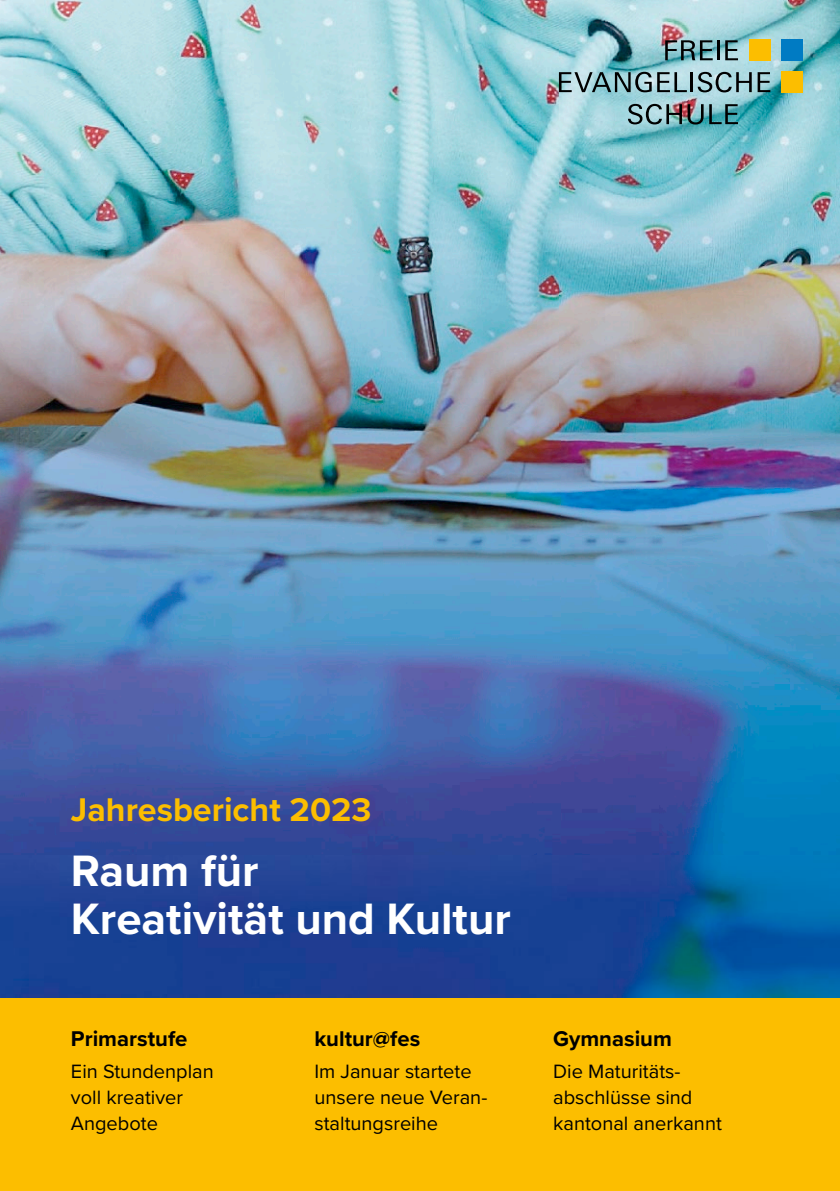
<style>
.page{position:relative;width:840px;height:1191px;background:#fff}
.page>*{position:absolute;margin:0;border:0;box-sizing:border-box;transform-origin:0 0}
.t1{font:700 45.6px/48.8px "Proxima Nova";color:#fff}
.t2{font:700 34px "Proxima Nova";color:#fcbe00}
.t3{font:700 22.2px "Proxima Nova";color:#000}
.t4{font:20px/26px "Proxima Nova";color:#000}
.t5{font:700 14px "Proxima Nova";color:#000}
</style>
<div class="page">
<img style="left:0;top:0;width:839px;height:998px">
<div style="left:0;top:998px;width:839px;height:193px;background:#fcbe00"></div>
<svg style="left:664px;top:40px;width:48px;height:20px"></svg>
<hr style="left:716px;top:40px;width:3px;height:20px;background:#000">
<svg style="left:724px;top:40px;width:13px;height:20px"></svg>
<svg style="left:558px;top:72px;width:128px;height:20px;background:#7a989e"></svg>
<hr style="left:690px;top:72px;width:2px;height:20px;background:#000">
<svg style="left:697px;top:72px;width:54px;height:20px"></svg>
<svg style="left:757px;top:72px;width:13px;height:20px"></svg>
<svg style="left:627px;top:104px;width:54px;height:20px"></svg>
<svg style="left:687px;top:104px;width:50px;height:20px"></svg>
<div style="left:748px;top:40px;width:22px;height:21px;background:#fcbe00"></div>
<div style="left:780px;top:72px;width:22px;height:21px;background:#fcbe00"></div>
<div style="left:780px;top:40px;width:22px;height:21px;background:#007bc3"></div>
<h2 class="t2" style="left:71px;top:784px;width:302px">Jahresbericht 2023</h2>
<h1 class="t1" style="left:71px;top:845px;width:441px">Raum für<br>Kreativität und Kultur</h1>
<p class="t3" style="left:71px;top:1022px;width:118px">Primarstufe</p>
<p class="t4" style="left:71px;top:1057px;width:144px">Ein Stundenplan voll kreativer<br>Angebote</p>
<p class="t3" style="left:314px;top:1022px;width:107px">kultur@fes</p>
<p class="t4" style="left:314px;top:1057px;width:174px">Im Januar startete unsere neue Veran&shy;staltungsreihe</p>
<p class="t3" style="left:553px;top:1022px;width:120px">Gymnasium</p>
<p class="t4" style="left:553px;top:1057px;width:170px">Die Maturitäts&shy;abschlüsse sind kantonal anerkannt</p>
<p class="t5" style="left:674px;top:1119px;width:43px">Rubrik</p>
</div>
